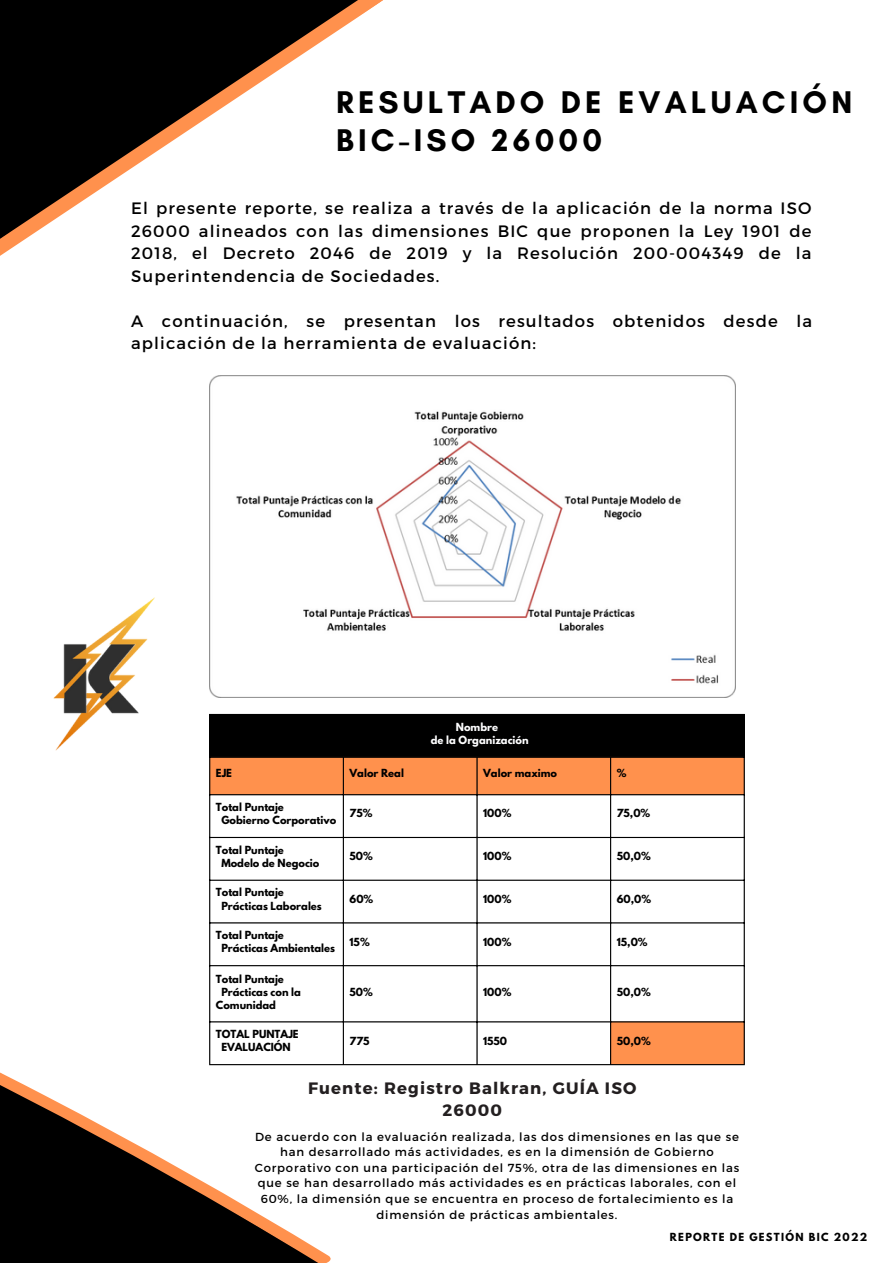
<style>
.page{position:relative;width:893px;height:1264px;background:#fff}
.page>*{position:absolute;margin:0;border:0;box-sizing:border-box;transform-origin:0 0}
.t1{font:700 31.95px/37px "Glacial Indifference";letter-spacing:.13em;color:#000}
.t2{font:16.5px/22.5px "Montserrat";letter-spacing:.07em;color:#000;text-align:justify}
.t3{font:700 16.5px/22.5px "Montserrat";letter-spacing:.07em;color:#231f20;text-align:center}
.t4{font:11.7px/15.6px "Montserrat";letter-spacing:.07em;color:#000;text-align:center}
.t5{font:700 9.9px/13.2px "League Spartan";color:#000}
.t6{font:700 9.9px "League Spartan";letter-spacing:.13em;color:#000}
.t7{font:700 9.9px "League Spartan";color:#fdfdfe}
</style>
<div class="page">
<svg style="left:0;top:1065px;width:336px;height:197px"></svg>
<svg style="left:0;top:0;width:383px;height:256px"></svg>
<img style="left:209px;top:376px;width:526px;height:321px">
<div style="left:209px;top:714px;width:535px;height:43px;background:#000"></div>
<svg style="left:210px;top:757px;width:533px;height:307px"></svg>
<hr style="left:209px;top:715px;width:1px;height:349px;background:#000">
<hr style="left:343px;top:757px;width:1px;height:307px;background:#000">
<hr style="left:476px;top:757px;width:1px;height:307px;background:#000">
<hr style="left:610px;top:757px;width:1px;height:307px;background:#000">
<hr style="left:743px;top:715px;width:1px;height:349px;background:#000">
<hr style="left:209px;top:794px;width:535px;height:1px;background:#000">
<hr style="left:209px;top:837px;width:535px;height:1px;background:#000">
<hr style="left:209px;top:879px;width:535px;height:1px;background:#000">
<hr style="left:209px;top:922px;width:535px;height:1px;background:#000">
<hr style="left:209px;top:965px;width:535px;height:1px;background:#000">
<hr style="left:209px;top:1021px;width:535px;height:1px;background:#000">
<hr style="left:209px;top:1064px;width:535px;height:1px;background:#000">
<img style="left:53px;top:597px;width:102px;height:154px">
<p class="t1" style="left:336px;top:84px;width:517px">RESULTADO DE EVALUACIÓN<br>BIC-ISO 26000</p>
<p class="t2" style="left:131px;top:196px;width:682px">El presente reporte, se realiza a través de la aplicación de la norma ISO 26000 alineados con las dimensiones BIC que proponen la Ley 1901 de 2018, el Decreto 2046 de 2019 y la Resolución 200-004349 de la Superintendencia de Sociedades.</p>
<p class="t2" style="left:131px;top:309px;width:682px">A continuación, se presentan los resultados obtenidos desde la aplicación de la herramienta de evaluación:</p>
<p class="t7" style="left:456px;top:721px;width:44px">Nombre</p>
<p class="t7" style="left:431px;top:735px;width:99px">de la Organización</p>
<p class="t5" style="left:216px;top:768px;width:18px">EJE</p>
<p class="t5" style="left:349px;top:768px;width:56px">Valor Real</p>
<p class="t5" style="left:483px;top:768px;width:75px">Valor maximo</p>
<p class="t5" style="left:616px;top:768px;width:11px">%</p>
<p class="t5" style="left:216px;top:801px;width:69px">Total Puntaje</p>
<p class="t5" style="left:221px;top:814px;width:116px">Gobierno Corporativo</p>
<p class="t5" style="left:349px;top:808px;width:24px">75%</p>
<p class="t5" style="left:483px;top:808px;width:30px">100%</p>
<p class="t5" style="left:616px;top:808px;width:35px">75,0%</p>
<p class="t5" style="left:216px;top:844px;width:69px">Total Puntaje</p>
<p class="t5" style="left:221px;top:857px;width:100px">Modelo de Negocio</p>
<p class="t5" style="left:216px;top:887px;width:69px">Total Puntaje</p>
<p class="t5" style="left:221px;top:900px;width:102px">Prácticas Laborales</p>
<p class="t5" style="left:216px;top:929px;width:69px">Total Puntaje</p>
<p class="t5" style="left:221px;top:942px;width:115px">Prácticas Ambientales</p>
<p class="t5" style="left:349px;top:850px;width:25px">50%</p>
<p class="t5" style="left:483px;top:850px;width:30px">100%</p>
<p class="t5" style="left:616px;top:850px;width:35px">50,0%</p>
<p class="t5" style="left:349px;top:893px;width:25px">60%</p>
<p class="t5" style="left:483px;top:893px;width:30px">100%</p>
<p class="t5" style="left:616px;top:893px;width:36px">60,0%</p>
<p class="t5" style="left:349px;top:936px;width:22px">15%</p>
<p class="t5" style="left:483px;top:936px;width:30px">100%</p>
<p class="t5" style="left:616px;top:936px;width:32px">15,0%</p>
<p class="t5" style="left:216px;top:973px;width:69px">Total Puntaje</p>
<p class="t5" style="left:216px;top:986px;width:87px;text-indent:5px">Prácticas con la<br>Comunidad</p>
<p class="t5" style="left:349px;top:986px;width:25px">50%</p>
<p class="t5" style="left:483px;top:986px;width:30px">100%</p>
<p class="t5" style="left:616px;top:986px;width:35px">50,0%</p>
<p class="t5" style="left:216px;top:1028px;width:84px">TOTAL PUNTAJE</p>
<p class="t5" style="left:221px;top:1041px;width:71px">EVALUACIÓN</p>
<p class="t5" style="left:349px;top:1035px;width:21px">775</p>
<p class="t5" style="left:483px;top:1035px;width:25px">1550</p>
<p class="t5" style="left:616px;top:1035px;width:35px">50,0%</p>
<p class="t3" style="left:308px;top:1075px;width:330px">Fuente: Registro Balkran, GUÍA ISO<br>26000</p>
<p class="t4" style="left:255px;top:1128px;width:486px">De acuerdo con la evaluación realizada, las dos dimensiones en las que se han desarrollado más actividades, es en la dimensión de Gobierno Corporativo con una participación del 75%, otra de las dimensiones en las que se han desarrollado más actividades es en prácticas laborales, con el 60%, la dimensión que se encuentra en proceso de fortalecimiento es la dimensión de prácticas ambientales.</p>
<p class="t6" style="left:670px;top:1231px;width:199px">REPORTE DE GESTIÓN BIC 2022</p>
</div>
